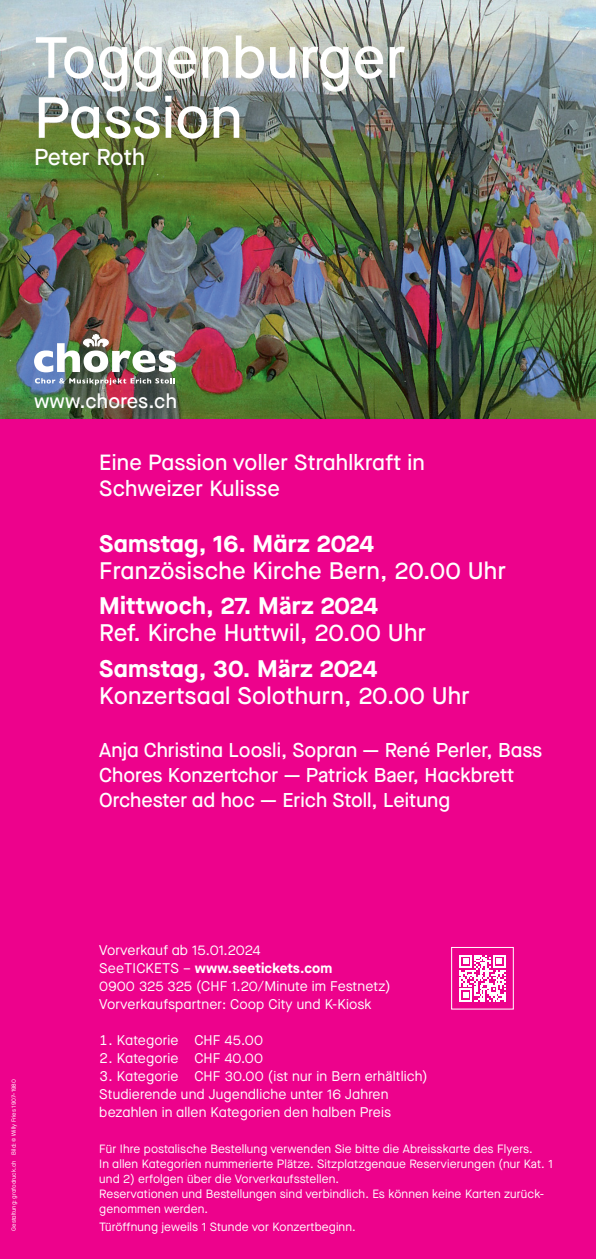
<style>
.page{position:relative;width:596px;height:1259px;background:#fff}
.page>*{position:absolute;margin:0;border:0;box-sizing:border-box;transform-origin:0 0}
.t1{font:500 58px/60px "Maison Neue";letter-spacing:.01em;color:#fff}
.t2{font:500 24px "Maison Neue";letter-spacing:.01em;color:#fff}
.t3{font:700 24px "Maison Neue";letter-spacing:.01em;color:#fff}
.t4{font:500 23px "Maison Neue";color:#fff}
.t5{font:500 22px/26px "Maison Neue";letter-spacing:.01em;color:#fff}
.t6{font:500 20px/25px "Maison Neue";color:#fff}
.t7{font:14px/18px "Maison Neue";letter-spacing:.01em;color:#fff}
.t8{font:12px/15px "Maison Neue";letter-spacing:.01em;color:#fff}
.t9{font:6px "Maison Neue";color:#fff}
.s1{font-weight:700}
</style>
<div class="page">
<img style="left:0;top:0;width:595px;height:420px">
<div style="left:0;top:420px;width:595px;height:839px;background:#ed028c"></div>
<svg style="left:35px;top:378px;width:139px;height:7px"></svg>
<img style="left:34px;top:334px;width:142px;height:38px">
<svg style="left:459px;top:955px;width:46px;height:46px"></svg>
<div style="left:451px;top:947px;width:62px;height:62px;border:1px solid #fff"></div>
<h1 class="t1" style="left:34px;top:27px;width:373px">Toggenburger<br>Passion</h1>
<h3 class="t4" style="left:34px;top:142px;width:112px">Peter Roth</h3>
<h3 class="t6" style="left:34px;top:389px;width:144px">www.chores.ch</h3>
<h3 class="t5" style="left:99px;top:449px;width:327px">Eine Passion voller Strahlkraft in<br>Schweizer Kulisse</h3>
<h2 class="t3" style="left:99px;top:526px;width:276px">Samstag, 16. März 2024</h2>
<h2 class="t2" style="left:99px;top:554px;width:408px">Französische Kirche Bern, 20.00 Uhr</h2>
<h2 class="t3" style="left:99px;top:589px;width:280px">Mittwoch, 27. März 2024</h2>
<h2 class="t2" style="left:99px;top:617px;width:328px">Ref. Kirche Huttwil, 20.00 Uhr</h2>
<h2 class="t3" style="left:99px;top:651px;width:279px">Samstag, 30. März 2024</h2>
<h2 class="t2" style="left:99px;top:679px;width:371px">Konzertsaal Solothurn, 20.00 Uhr</h2>
<h3 class="t6" style="left:99px;top:737px;width:444px">Anja Christina Loosli, Sopran — René Perler, Bass<br>Chores Konzertchor — Patrick Baer, Hackbrett<br>Orchester ad hoc — Erich Stoll, Leitung</h3>
<p class="t9" style="left:10px;top:1230px;width:153px;rotate:-90deg">Gestaltung: grafodruck.ch Bild: © Willy Fries 1907–1980</p>
<p class="t7" style="left:99px;top:941px;width:292px">Vorverkauf ab 15.01.2024<br>SeeTICKETS – <span class="s1">www.seetickets.com<br></span>0900 325 325 (CHF 1.20/Minute im Festnetz)<br>Vorverkaufspartner: Coop City und K-Kiosk</p>
<p class="t7" style="left:99px;top:1031px;width:165px">1. Kategorie CHF 45.00</p>
<p class="t7" style="left:99px;top:1049px;width:165px">2. Kategorie CHF 40.00</p>
<p class="t7" style="left:99px;top:1067px;width:329px">3. Kategorie CHF 30.00 (ist nur in Bern erhältlich)<br>Studierende und Jugendliche unter 16 Jahren bezahlen in allen Kategorien den halben Preis</p>
<p class="t8" style="left:99px;top:1141px;width:454px">Für Ihre postalische Bestellung verwenden Sie bitte die Abreisskarte des Flyers.<br>In allen Kategorien nummerierte Plätze. Sitzplatzgenaue Reservierungen (nur Kat. 1 und 2) erfolgen über die Vorverkaufsstellen.<br>Reservationen und Bestellungen sind verbindlich. Es können keine Karten zurück&shy;genommen werden.</p>
<p class="t8" style="left:99px;top:1218px;width:258px">Türöffnung jeweils 1 Stunde vor Konzertbeginn.</p>
</div>
